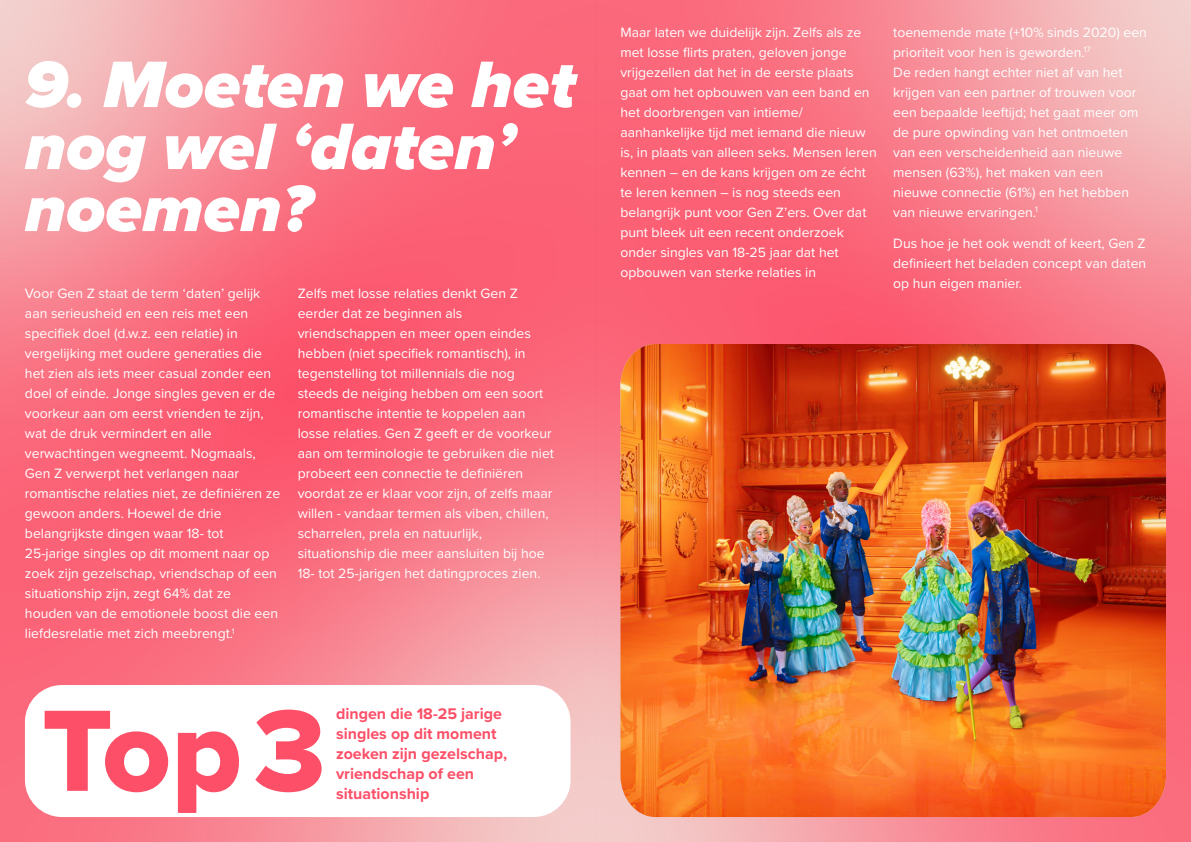
<style>
.page{position:relative;width:1191px;height:842px;background:#fff}
.page>*{position:absolute;margin:0;border:0;box-sizing:border-box;transform-origin:0 0}
.t1{font:120px "Proxima Nova Extrabld";color:#fd5068}
.t2{font:italic 900 68px/62px "Proxima Nova";color:#fff}
.t3{font:700 16px/20px "Proxima Nova";color:#fd5068}
.t4{font:14px/20px "Proxima Nova";color:#fff}
</style>
<div class="page">
<img style="left:0;top:0;width:1191px;height:842px">
<img style="left:620px;top:344px;width:546px;height:473px">
<div style="left:25px;top:685px;width:545px;height:132px;background:#fff;border-radius:37px"></div>
<h2 class="t2" style="left:25px;top:56px;width:552px">9. Moeten we het nog wel ‘daten’ noemen?</h2>
<p class="t4" style="left:25px;top:283px;width:257px">Voor Gen Z staat de term ‘daten’ gelijk aan serieusheid en een reis met een specifiek doel (d.w.z. een relatie) in vergelijking met oudere generaties die het zien als iets meer casual zonder een doel of einde. Jonge singles geven er de voorkeur aan om eerst vrienden te zijn, wat de druk vermindert en alle verwachtingen wegneemt. Nogmaals, Gen Z verwerpt het verlangen naar romantische relaties niet, ze definiëren ze gewoon anders. Hoewel de drie belangrijkste dingen waar 18- tot 25-jarige singles op dit moment naar op zoek zijn gezelschap, vriendschap of een situationship zijn, zegt 64% dat ze houden van de emotionele boost die een liefdesrelatie met zich meebrengt.<sup>1</sup></p>
<p class="t4" style="left:298px;top:283px;width:258px">Zelfs met losse relaties denkt Gen Z eerder dat ze beginnen als vriendschappen en meer open eindes hebben (niet specifiek romantisch), in tegenstelling tot millennials die nog steeds de neiging hebben om een soort romantische intentie te koppelen aan losse relaties. Gen Z geeft er de voorkeur aan om terminologie te gebruiken die niet probeert een connectie te definiëren voordat ze er klaar voor zijn, of zelfs maar willen - vandaar termen als viben, chillen, scharrelen, prela en natuurlijk, situationship die meer aansluiten bij hoe 18- tot 25-jarigen het datingproces zien.</p>
<h1 class="t1" style="left:42px;top:696px;width:285px">Top 3</h1>
<p class="t3" style="left:336px;top:703px;width:172px">dingen die 18-25 jarige singles op dit moment zoeken zijn gezelschap, vriendschap of een</p>
<p class="t3" style="left:336px;top:783px;width:95px">situationship</p>
<p class="t4" style="left:620px;top:22px;width:258px">Maar laten we duidelijk zijn. Zelfs als ze met losse flirts praten, geloven jonge vrijgezellen dat het in de eerste plaats gaat om het opbouwen van een band en het doorbrengen van intieme/ aanhankelijke tijd met iemand die nieuw is, in plaats van alleen seks. Mensen leren kennen – en de kans krijgen om ze écht te leren kennen – is nog steeds een belangrijk punt voor Gen Z’ers. Over dat punt bleek uit een recent onderzoek onder singles van 18-25 jaar dat het opbouwen van sterke relaties in</p>
<p class="t4" style="left:893px;top:22px;width:255px">toenemende mate (+10% sinds 2020) een prioriteit voor hen is geworden.<sup>17<br></sup>De reden hangt echter niet af van het krijgen van een partner of trouwen voor een bepaalde leeftijd; het gaat meer om de pure opwinding van het ontmoeten van een verscheidenheid aan nieuwe mensen (63%), het maken van een nieuwe connectie (61%) en het hebben van nieuwe ervaringen.<sup>1</sup></p>
<p class="t4" style="left:893px;top:233px;width:255px;text-align:justify">Dus hoe je het ook wendt of keert, Gen Z definieert het beladen concept van daten op hun eigen manier.</p>
</div>
